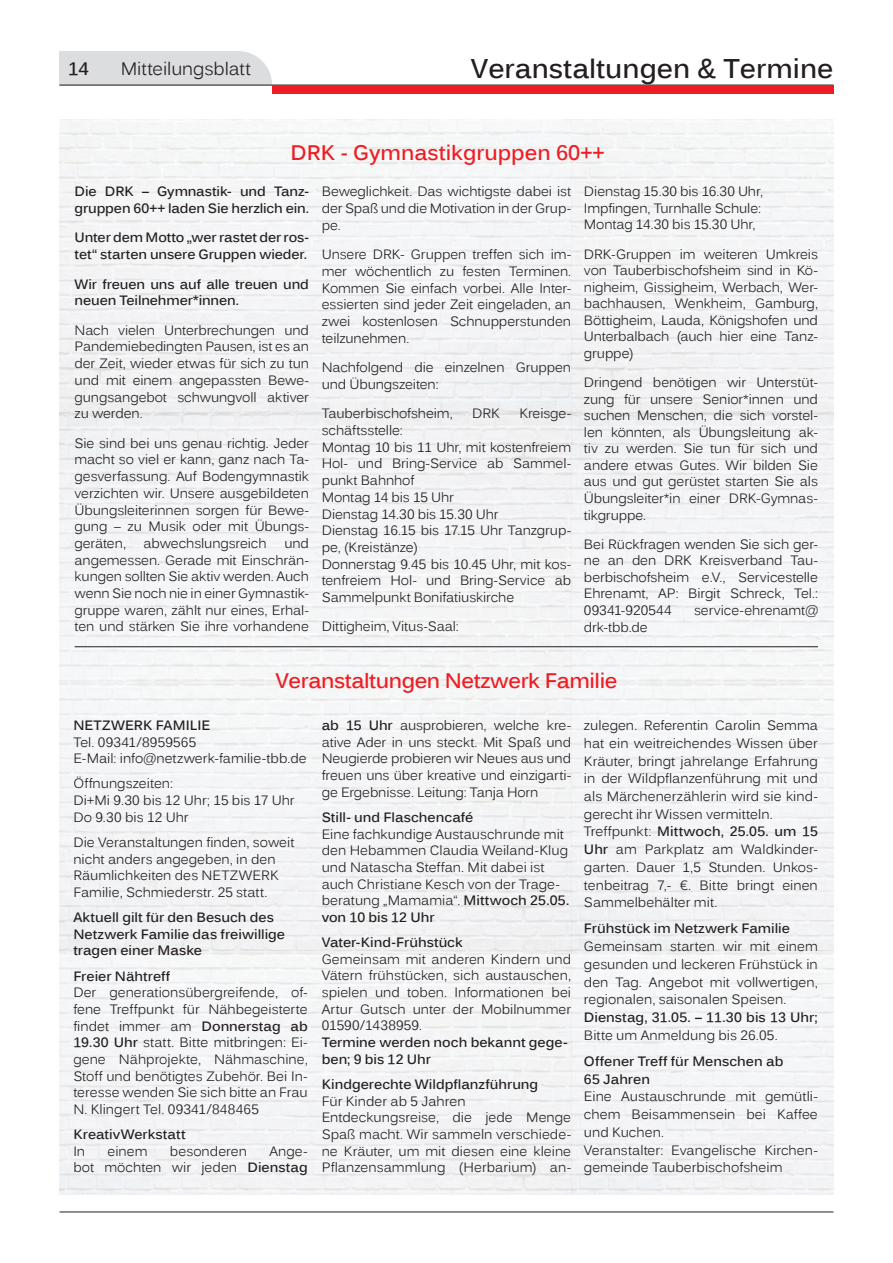
<style>
.page{position:relative;width:893px;height:1263px;background:#fff}
.page>*{position:absolute;margin:0;border:0;box-sizing:border-box;transform-origin:0 0}
.t1{font:700 27px "Kalinga";color:#231f20}
.t2{font:700 21px "Kalinga";letter-spacing:-.02em;color:#ee1d23}
.t3{font:700 21px "Kalinga";color:#ee1d23}
.t4{font:18px "Kalinga";letter-spacing:-.005em;color:#231f20}
.t5{font:700 18px "Kalinga";color:#231f20}
.t6{font:13.5px/16.6px "Kalinga";letter-spacing:-.005em;color:#231f20;text-align:justify}
.t7{font:700 13.5px/16.6px "Kalinga";color:#231f20}
.s1{font-weight:700}
</style>
<div class="page">
<hr style="left:60px;top:1211px;width:773px;height:1px;background:#231f20">
<svg style="left:60px;top:51px;width:773px;height:43px"></svg>
<hr style="left:75px;top:646px;width:743px;height:1px;background:#231f20">
<h3 class="t5" style="left:68px;top:57px;width:22px">14</h3>
<h3 class="t4" style="left:121px;top:57px;width:132px">Mitteilungsblatt</h3>
<h1 class="t1" style="left:471px;top:51px;width:364px">Veranstaltungen &amp; Termine</h1>
<h2 class="t3" style="left:291px;top:139px;width:315px">DRK - Gymnastikgruppen 60++</h2>
<p class="t6" style="left:322px;top:185px;width:251px">Beweglichkeit. Das wichtigste dabei ist der Spaß und die Motivation in der Grup&shy;pe.</p>
<p class="t6" style="left:322px;top:247px;width:251px">Unsere DRK- Gruppen treffen sich im&shy;mer wöchentlich zu festen Terminen.<br>Kommen Sie einfach vorbei. Alle Inter&shy;essierten sind jeder Zeit eingeladen, an zwei kostenlosen Schnupperstunden teilzunehmen.</p>
<p class="t6" style="left:322px;top:360px;width:251px">Nachfolgend die einzelnen Gruppen und Übungszeiten:</p>
<p class="t6" style="left:322px;top:406px;width:132px">Tauberbischofsheim,</p>
<p class="t6" style="left:472px;top:406px;width:29px">DRK</p>
<p class="t6" style="left:519px;top:406px;width:53px">Kreisge-</p>
<p class="t6" style="left:322px;top:423px;width:251px;text-align:left">schäftsstelle:<br>Montag 10 bis 11 Uhr, mit kostenfreiem<br>Hol- und Bring-Service ab Sammel&shy;punkt Bahnhof<br>Montag 14 bis 15 Uhr<br>Dienstag 14.30 bis 15.30 Uhr<br>Dienstag 16.15 bis 17.15 Uhr Tanzgrup&shy;pe, (Kreistänze)<br>Donnerstag 9.45 bis 10.45 Uhr, mit kos&shy;tenfreiem Hol- und Bring-Service ab<br>Sammelpunkt Bonifatiuskirche</p>
<p class="t6" style="left:322px;top:620px;width:139px">Dittigheim, Vitus-Saal:</p>
<p class="t7" style="left:75px;top:184px;width:236px">Die DRK – Gymnastik- und Tanz&shy;gruppen 60++ laden Sie herzlich ein.</p>
<p class="t7" style="left:75px;top:231px;width:236px">Unter dem Motto „wer rastet der ros&shy;tet“ starten unsere Gruppen wieder.</p>
<p class="t7" style="left:75px;top:277px;width:236px">Wir freuen uns auf alle treuen und neuen Teilnehmer*innen.</p>
<p class="t6" style="left:75px;top:323px;width:236px">Nach vielen Unterbrechungen und Pandemiebedingten Pausen, ist es an der Zeit, wieder etwas für sich zu tun und mit einem angepassten Bewe&shy;gungsangebot schwungvoll aktiver zu werden.</p>
<p class="t6" style="left:75px;top:436px;width:236px">Sie sind bei uns genau richtig. Jeder macht so viel er kann, ganz nach Ta&shy;gesverfassung. Auf Bodengymnastik verzichten wir. Unsere ausgebildeten Übungsleiterinnen sorgen für Bewe&shy;gung – zu Musik oder mit Übungs&shy;geräten,</p>
<p class="t6" style="left:584px;top:185px;width:180px;text-align:left">Dienstag 15.30 bis 16.30 Uhr,<br>Impfingen, Turnhalle Schule:<br>Montag 14.30 bis 15.30 Uhr,</p>
<p class="t6" style="left:584px;top:247px;width:235px">DRK-Gruppen im weiteren Umkreis von Tauberbischofsheim sind in Kö&shy;nigheim, Gissigheim, Werbach, Wer&shy;bachhausen, Wenkheim, Gamburg, Böttigheim, Lauda, Königshofen und Unterbalbach (auch hier eine Tanz&shy;gruppe)</p>
<p class="t6" style="left:584px;top:375px;width:235px">Dringend benötigen wir Unterstüt&shy;zung für unsere Senior*innen und suchen Menschen, die sich vorstel&shy;len könnten, als Übungsleitung ak&shy;tiv zu werden. Sie tun für sich und andere etwas Gutes. Wir bilden Sie aus und gut gerüstet starten Sie als Übungsleiter*in einer DRK-Gymnas&shy;tikgruppe.</p>
<p class="t6" style="left:584px;top:537px;width:235px">Bei Rückfragen wenden Sie sich ger&shy;ne an den DRK Kreisverband Tau&shy;berbischofsheim e.V., Servicestelle Ehrenamt, AP: Birgit Schreck, Tel.:<br>09341-920544</p>
<p class="t6" style="left:75px;top:536px;width:236px;text-indent:210px">und angemessen. Gerade mit Einschrän&shy;kungen sollten Sie aktiv werden. Auch wenn Sie noch nie in einer Gymnastik&shy;gruppe waren, zählt nur eines, Erhal&shy;ten und stärken Sie ihre vorhandene</p>
<p class="t6" style="left:144px;top:536px;width:125px">abwechslungsreich</p>
<p class="t6" style="left:694px;top:603px;width:125px">service-ehrenamt@</p>
<p class="t6" style="left:584px;top:620px;width:65px">drk-tbb.de</p>
<h2 class="t2" style="left:275px;top:667px;width:343px">Veranstaltungen Netzwerk Familie</h2>
<p class="t6" style="left:322px;top:718px;width:251px"><span class="s1">ab 15 Uhr</span> ausprobieren, welche kre&shy;ative Ader in uns steckt. Mit Spaß und Neugierde probieren wir Neues aus und freuen uns über kreative und einzigarti&shy;ge Ergebnisse. Leitung: Tanja Horn</p>
<p class="t7" style="left:322px;top:810px;width:153px">Still- und Flaschencafé</p>
<p class="t6" style="left:322px;top:827px;width:249px;text-align:left">Eine fachkundige Austauschrunde mit den Hebammen Claudia Weiland-Klug und Natascha Steffan. Mit dabei ist auch Christiane Kesch von der Trage&shy;beratung „Mamamia“. <span class="s1">Mittwoch 25.05. von 10 bis 12 Uhr</span></p>
<p class="t7" style="left:322px;top:935px;width:143px">Vater-Kind-Frühstück</p>
<p class="t6" style="left:322px;top:952px;width:251px">Gemeinsam mit anderen Kindern und Vätern frühstücken, sich austauschen, spielen und toben. Informationen bei Artur Gutsch unter der Mobilnummer 01590/1438959.</p>
<p class="t7" style="left:322px;top:1035px;width:247px">Termine werden noch bekannt gege&shy;ben; 9 bis 12 Uhr</p>
<p class="t7" style="left:322px;top:1077px;width:218px">Kindgerechte Wildpflanzführung</p>
<p class="t6" style="left:322px;top:1094px;width:251px;text-align:left">Für Kinder ab 5 Jahren<br>Entdeckungsreise, die jede Menge<br>Spaß macht. Wir sammeln verschiede&shy;ne Kräuter, um mit diesen eine kleine<br>Pflanzensammlung (Herbarium) an-</p>
<p class="t6" style="left:584px;top:718px;width:235px;line-height:17.7px;text-align:left">zulegen. Referentin Carolin Semma hat ein weitreichendes Wissen über Kräuter, bringt jahrelange Erfahrung in der Wildpflanzenführung mit und als Märchenerzählerin wird sie kind&shy;gerecht ihr Wissen vermitteln.<br>Treffpunkt: <span class="s1">Mittwoch, 25.05. um 15<br>Uhr</span> am Parkplatz am Waldkinder&shy;garten. Dauer 1,5 Stunden. Unkos&shy;tenbeitrag 7,- €. Bitte bringt einen Sammelbehälter mit.</p>
<p class="t7" style="left:584px;top:922px;width:208px">Frühstück im Netzwerk Familie</p>
<p class="t6" style="left:584px;top:939px;width:235px;line-height:17.7px">Gemeinsam starten wir mit einem gesunden und leckeren Frühstück in den Tag. Angebot mit vollwertigen, regionalen, saisonalen Speisen.</p>
<p class="t7" style="left:584px;top:1010px;width:235px">Dienstag, 31.05. – 11.30 bis 13 Uhr;</p>
<p class="t6" style="left:584px;top:1028px;width:195px">Bitte um Anmeldung bis 26.05.</p>
<p class="t7" style="left:584px;top:1053px;width:201px;line-height:17.7px">Offener Treff für Menschen ab<br>65 Jahren</p>
<p class="t6" style="left:584px;top:1089px;width:235px;line-height:17.7px;text-align:left">Eine Austauschrunde mit gemütli&shy;chem Beisammensein bei Kaffee und Kuchen.<br>Veranstalter: Evangelische Kirchen&shy;gemeinde Tauberbischofsheim</p>
<p class="t7" style="left:73px;top:718px;width:139px">NETZWERK FAMILIE</p>
<p class="t6" style="left:73px;top:735px;width:235px">Tel. 09341/8959565<br>E-Mail: info@netzwerk-familie-tbb.de</p>
<p class="t6" style="left:73px;top:777px;width:223px;text-align:left">Öffnungszeiten:<br>Di+Mi 9.30 bis 12 Uhr; 15 bis 17 Uhr<br>Do 9.30 bis 12 Uhr</p>
<p class="t6" style="left:73px;top:835px;width:223px;text-align:left">Die Veranstaltungen finden, soweit nicht anders angegeben, in den<br>Räumlichkeiten des NETZWERK<br>Familie, Schmiederstr. 25 statt.</p>
<p class="t7" style="left:73px;top:910px;width:213px">Aktuell gilt für den Besuch des<br>Netzwerk Familie das freiwillige tragen einer Maske</p>
<p class="t7" style="left:73px;top:969px;width:98px">Freier Nähtreff</p>
<p class="t6" style="left:73px;top:985px;width:236px">Der generationsübergreifende, of&shy;fene Treffpunkt für Nähbegeisterte findet immer am <span class="s1">Donnerstag ab 19.30 Uhr</span> statt. Bitte mitbringen: Ei&shy;gene Nähprojekte, Nähmaschine, Stoff und benötigtes Zubehör. Bei In&shy;teresse wenden Sie sich bitte an Frau N. Klingert Tel. 09341/848465</p>
<p class="t7" style="left:73px;top:1127px;width:114px">KreativWerkstatt</p>
<p class="t6" style="left:73px;top:1144px;width:13px">In</p>
<p class="t6" style="left:108px;top:1144px;width:42px">einem</p>
<p class="t6" style="left:170px;top:1144px;width:79px">besonderen</p>
<p class="t6" style="left:73px;top:1144px;width:236px;text-align:right">Ange-<br>bot möchten wir jeden <span class="s1">Dienstag</span></p>
</div>
